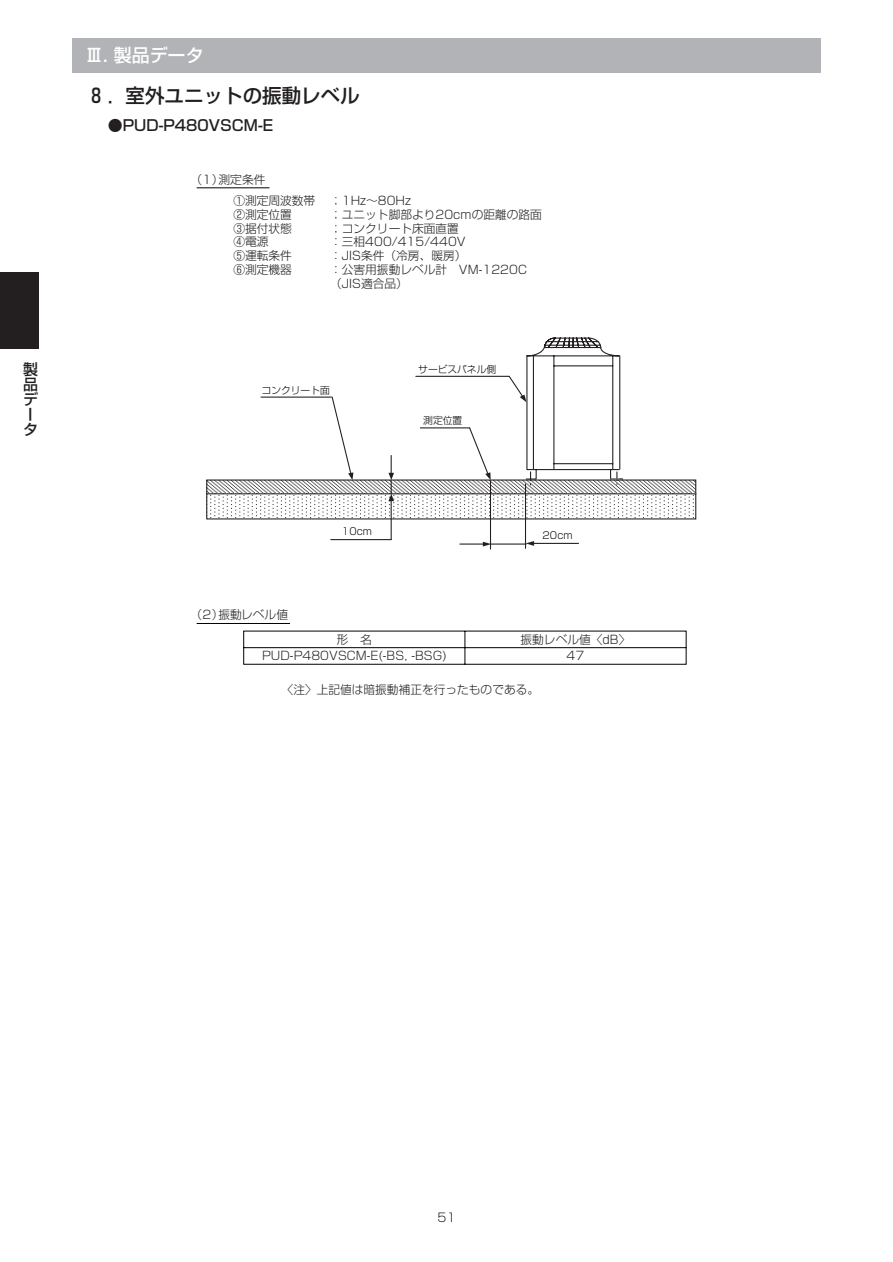
<style>
.page{position:relative;width:893px;height:1262px;background:#fff}
.page>*{position:absolute;margin:0;border:0;box-sizing:border-box;transform-origin:0 0}
.t1{font:500 19.5px "Shin Go";color:#231f20}
.t2{font:500 18px "Shin Go";color:#fff}
.t3{font:500 15px/15px "Shin Go";color:#231f20;text-align:justify}
.t4{font:300 12px "Shin Go";color:#231f20}
.t5{font:300 11.7px/16.6px "Shin Go";color:#231f20;text-align:center}
.t6{font:300 9.75px "Shin Go";color:#000}
</style>
<div class="page">
<div style="left:0;top:272px;width:38px;height:77px;background:#231f20"></div>
<div style="left:72px;top:38px;width:749px;height:34px;background:#b2b3b7"></div>
<hr style="left:197px;top:187px;width:72px;height:1px;background:#000">
<hr style="left:197px;top:623px;width:93px;height:1px;background:#000">
<svg style="left:243px;top:630px;width:443px;height:34px"></svg>
<img style="left:208px;top:481px;width:486px;height:11px">
<svg style="left:210px;top:495px;width:484px;height:22px"></svg>
<hr style="left:490px;top:480px;width:1px;height:69px;background:#231f20">
<hr style="left:525px;top:484px;width:1px;height:64px;background:#231f20">
<hr style="left:390px;top:501px;width:2px;height:38px;background:#231f20">
<svg style="left:331px;top:396px;width:159px;height:105px"></svg>
<hr style="left:261px;top:396px;width:70px;height:1px;background:#231f20">
<hr style="left:491px;top:543px;width:35px;height:1px;background:#231f20">
<hr style="left:533px;top:543px;width:45px;height:1px;background:#231f20">
<svg style="left:526px;top:541px;width:8px;height:5px"></svg>
<svg style="left:460px;top:542px;width:30px;height:4px"></svg>
<hr style="left:331px;top:539px;width:60px;height:1px;background:#231f20">
<svg style="left:507px;top:337px;width:116px;height:148px"></svg>
<hr style="left:416px;top:376px;width:93px;height:1px;background:#231f20">
<p class="t3" style="left:23px;top:363px;width:16px">製品データ</p>
<h2 class="t2" style="left:85px;top:48px;width:120px">Ⅲ. 製品データ</h2>
<h1 class="t1" style="left:87px;top:89px;width:274px">８．室外ユニットの振動レベル</h1>
<p class="t3" style="left:108px;top:119px;width:167px">●PUD-P480VSCM-E</p>
<p class="t5" style="left:191px;top:173px;width:76px">（1）測定条件</p>
<p class="t5" style="left:233px;top:193px;width:83px">①測定周波数帯</p>
<p class="t5" style="left:330px;top:193px;width:82px">；1Hz～80Hz</p>
<p class="t5" style="left:233px;top:207px;width:60px">②測定位置</p>
<p class="t5" style="left:330px;top:207px;width:213px">；ユニット脚部より20cmの距離の路面</p>
<p class="t5" style="left:233px;top:221px;width:60px">③据付状態</p>
<p class="t5" style="left:330px;top:221px;width:130px">；コンクリート床面直置</p>
<p class="t5" style="left:233px;top:235px;width:37px">④電源</p>
<p class="t5" style="left:330px;top:235px;width:137px">：三相400/415/440V</p>
<p class="t5" style="left:233px;top:249px;width:60px">⑤運転条件</p>
<p class="t5" style="left:330px;top:249px;width:138px">：JIS条件（冷房、暖房）</p>
<p class="t5" style="left:233px;top:263px;width:60px">⑥測定機器</p>
<p class="t5" style="left:330px;top:264px;width:198px;line-height:14px;text-align:left">：公害用振動レベル計　VM-1220C（JIS適合品）</p>
<p class="t6" style="left:261px;top:387px;width:70px">コンクリート面</p>
<p class="t6" style="left:418px;top:365px;width:79px">サービスパネル側</p>
<p class="t6" style="left:423px;top:416px;width:40px">測定位置</p>
<p class="t5" style="left:191px;top:608px;width:99px">（2）振動レベル値</p>
<p class="t6" style="left:342px;top:527px;width:32px">10cm</p>
<p class="t6" style="left:542px;top:531px;width:32px">20cm</p>
<p class="t5" style="left:262px;top:633px;width:186px">形　名<br>PUD-P480VSCM-E(-BS, -BSG)</p>
<p class="t5" style="left:520px;top:633px;width:111px">振動レベル値〈dB〉<br>47</p>
<p class="t5" style="left:281px;top:683px;width:259px">〈注〉上記値は暗振動補正を行ったものである。</p>
<p class="t4" style="left:437px;top:1213px;width:20px">51</p>
</div>
